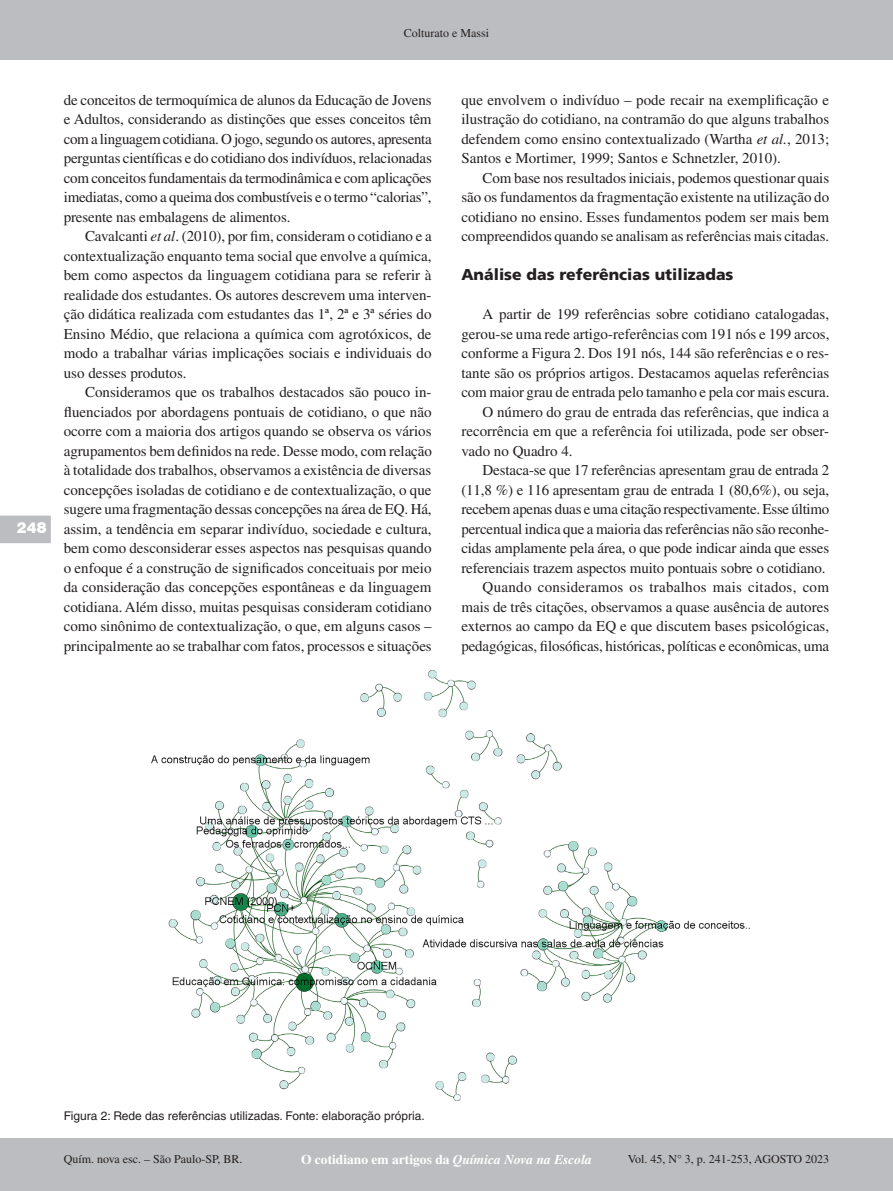
<style>
.page{position:relative;width:893px;height:1191px;background:#fff}
.page>*{position:absolute;margin:0;border:0;box-sizing:border-box;transform-origin:0 0}
.Sessão{font:900 15.75px "Frutiger LT Std";color:#231f20}
.t1{font:15px/19.5px "Times LT Std";letter-spacing:-.005em;color:#231f20;text-align:justify}
.t2{font:900 15px "Swiss 721 BT";color:#fff}
.t3{font:700 13.5px "Times LT Std";color:#fff}
.t4{font:12px "Times LT Std";color:#231f20}
.Figura{font:12px "Helvetica LT Std";color:#231f20}
.s1{font-style:italic}
</style>
<div class="page">
<div style="left:0;top:0;width:893px;height:60px;background:#bcbdc0"></div>
<div style="left:0;top:1138px;width:893px;height:53px;background:#bcbdc0"></div>
<svg style="left:0;top:515px;width:51px;height:28px"></svg>
<img style="left:151px;top:671px;width:599px;height:429px">
<p class="t4" style="left:404px;top:27px;width:87px">Colturato e Massi</p>
<p class="t2" style="left:17px;top:518px;width:31px">248</p>
<p class="t1" style="left:64px;top:90px;width:370px">de conceitos de termoquímica de alunos da Educação de Jovens e Adultos, considerando as distinções que esses conceitos têm com a linguagem cotidiana. O jogo, segundo os autores, apresenta perguntas científicas e do cotidiano dos indivíduos, relacionadas com conceitos fundamentais da termodinâmica e com aplicações imediatas, como a queima dos combustíveis e o termo “calorias”, presente nas embalagens de alimentos.</p>
<p class="t1" style="left:64px;top:226px;width:369px;text-indent:21px">Cavalcanti <span class="s1">et al</span>. (2010), por fim, consideram o cotidiano e a contextualização enquanto tema social que envolve a química, bem como aspectos da linguagem cotidiana para se referir à realidade dos estudantes. Os autores descrevem uma interven&shy;ção didática realizada com estudantes das 1ª, 2ª e 3ª séries do Ensino Médio, que relaciona a química com agrotóxicos, de modo a trabalhar várias implicações sociais e individuais do uso desses produtos.</p>
<p class="t1" style="left:64px;top:382px;width:370px;text-indent:21px">Consideramos que os trabalhos destacados são pouco in&shy;fluenciados por abordagens pontuais de cotidiano, o que não ocorre com a maioria dos artigos quando se observa os vários agrupamentos bem definidos na rede. Desse modo, com relação à totalidade dos trabalhos, observamos a existência de diversas concepções isoladas de cotidiano e de contextualização, o que sugere uma fragmentação dessas concepções na área de EQ. Há, assim, a tendência em separar indivíduo, sociedade e cultura, bem como desconsiderar esses aspectos nas pesquisas quando o enfoque é a construção de significados conceituais por meio da consideração das concepções espontâneas e da linguagem cotidiana. Além disso, muitas pesquisas consideram cotidiano como sinônimo de contextualização, o que, em alguns casos – principalmente ao se trabalhar com fatos, processos e situações</p>
<p class="t1" style="left:461px;top:90px;width:369px">que envolvem o indivíduo – pode recair na exemplificação e ilustração do cotidiano, na contramão do que alguns trabalhos defendem como ensino contextualizado (Wartha <span class="s1">et al.</span>, 2013; Santos e Mortimer, 1999; Santos e Schnetzler, 2010).</p>
<p class="t1" style="left:461px;top:168px;width:369px;text-indent:21px">Com base nos resultados iniciais, podemos questionar quais são os fundamentos da fragmentação existente na utilização do cotidiano no ensino. Esses fundamentos podem ser mais bem compreendidos quando se analisam as referências mais citadas.</p>
<p class="Sessão" style="left:461px;top:265px;width:274px">Análise das referências utilizadas</p>
<p class="t1" style="left:461px;top:304px;width:370px;text-indent:21px">A partir de 199 referências sobre cotidiano catalogadas, gerou-se uma rede artigo-referências com 191 nós e 199 arcos, conforme a Figura 2. Dos 191 nós, 144 são referências e o res&shy;tante são os próprios artigos. Destacamos aquelas referências com maior grau de entrada pelo tamanho e pela cor mais escura.</p>
<p class="t1" style="left:461px;top:402px;width:369px;text-indent:21px">O número do grau de entrada das referências, que indica a recorrência em que a referência foi utilizada, pode ser obser&shy;vado no Quadro 4.</p>
<p class="t1" style="left:461px;top:460px;width:370px;text-indent:21px">Destaca-se que 17 referências apresentam grau de entrada 2 (11,8 %) e 116 apresentam grau de entrada 1 (80,6%), ou seja, recebem apenas duas e uma citação respectivamente. Esse último percentual indica que a maioria das referências não são reconhe&shy;cidas amplamente pela área, o que pode indicar ainda que esses referenciais trazem aspectos muito pontuais sobre o cotidiano.</p>
<p class="t1" style="left:461px;top:577px;width:369px;text-indent:21px">Quando consideramos os trabalhos mais citados, com mais de três citações, observamos a quase ausência de autores externos ao campo da EQ e que discutem bases psicológicas, pedagógicas, filosóficas, históricas, políticas e econômicas, uma</p>
<p class="Figura" style="left:64px;top:1108px;width:363px">Figura 2: Rede das referências utilizadas. Fonte: elaboração própria.</p>
<p class="t4" style="left:64px;top:1152px;width:180px">Quím. nova esc. – São Paulo-SP, BR.</p>
<p class="t3" style="left:301px;top:1151px;width:292px">O cotidiano em artigos da <span class="s1">Química Nova na Escola</span></p>
<p class="t4" style="left:628px;top:1152px;width:203px">Vol. 45, N° 3, p. 241-253, AGOSTO 2023</p>
</div>
